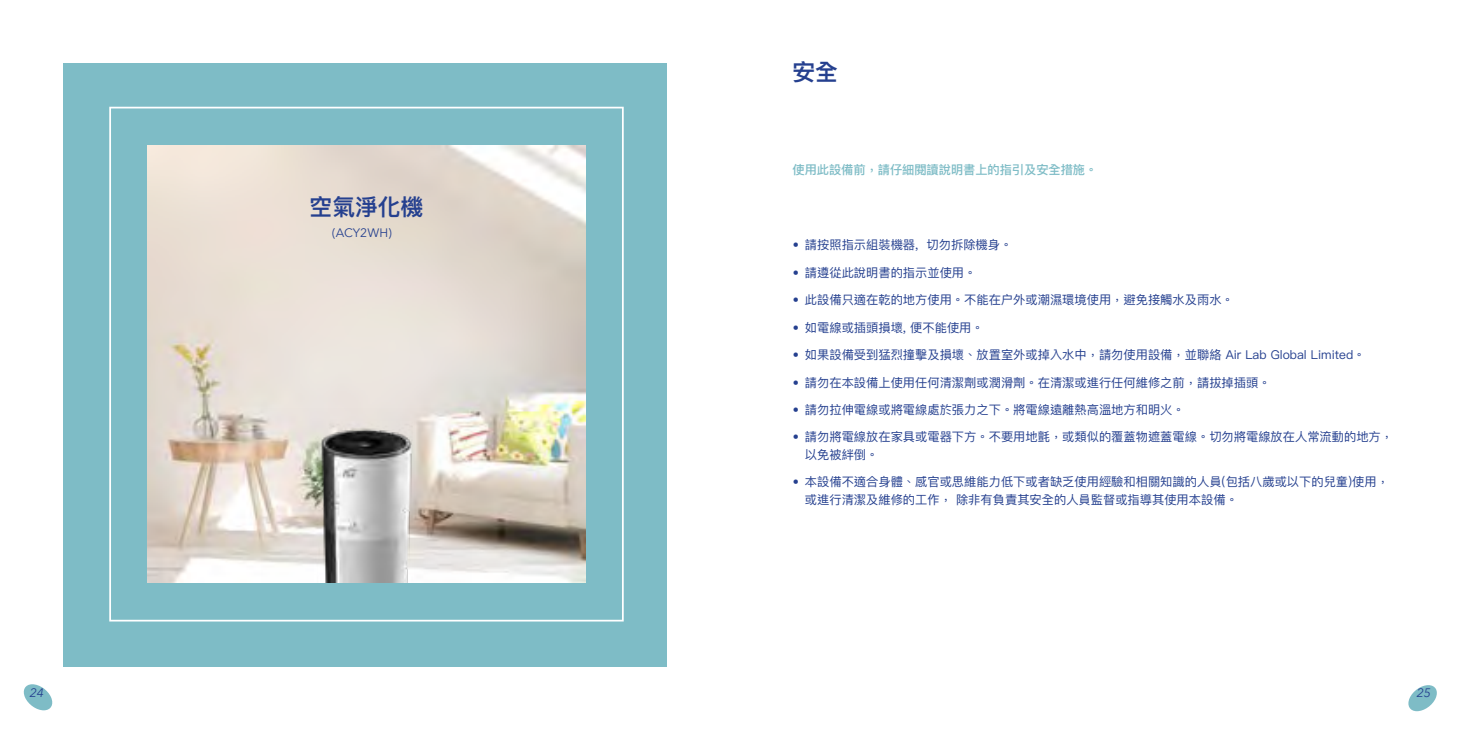
<style>
.page{position:relative;width:1459px;height:730px;background:#fff}
.page>*{position:absolute;margin:0;border:0;box-sizing:border-box;transform-origin:0 0}
.t1{font:600 22.75px "Ping Fang HK";color:#25408f}
.t2{font:12.25px/17.5px "Ping Fang HK";color:#25408f}
.t3{font:500 12.25px "Ping Fang HK";letter-spacing:-.005em;color:#7ebcc6}
.t4{font:12.25px "Avenir Next";color:#25408f}
.t5{font:italic 12.25px "Avenir Next";color:#25408f}
.s1{font-family:"Avenir Next"}
</style>
<div class="page">
<div style="left:63px;top:63px;width:603px;height:603px;background:#7ebcc6"></div>
<img style="left:147px;top:145px;width:438px;height:437px">
<img style="left:261px;top:408px;width:210px;height:174px">
<div style="left:109px;top:107px;width:514px;height:514px;border:2px solid #fff"></div>
<svg style="left:23px;top:684px;width:30px;height:26px"></svg>
<svg style="left:1408px;top:685px;width:29px;height:25px"></svg>
<p class="t5" style="left:30px;top:681px;width:16px">24</p>
<h1 class="t1" style="left:309px;top:192px;width:115px">空氣淨化機</h1>
<p class="t4" style="left:332px;top:222px;width:61px">(ACY2WH)</p>
<h1 class="t1" style="left:792px;top:57px;width:47px">安全</h1>
<p class="t3" style="left:792px;top:162px;width:306px">使用此設備前，請仔細閱讀說明書上的指引及安全措施。</p>
<p class="t2" style="left:792px;top:236px;width:221px"><span class="s1">•</span> 請按照指示組裝機器, 切勿拆除機身。</p>
<p class="t2" style="left:792px;top:263px;width:185px"><span class="s1">•</span> 請遵從此說明書的指示並使用。</p>
<p class="t2" style="left:792px;top:291px;width:442px"><span class="s1">•</span> 此設備只適在乾的地方使用。不能在户外或潮濕環境使用，避免接觸水及雨水。</p>
<p class="t2" style="left:792px;top:318px;width:193px"><span class="s1">•</span> 如電線或插頭損壞, 便不能使用。</p>
<p class="t2" style="left:792px;top:345px;width:574px"><span class="s1">•</span> 如果設備受到猛烈撞擊及損壞、放置室外或掉入水中，請勿使用設備，並聯絡 Air Lab Global Limited。</p>
<p class="t2" style="left:792px;top:373px;width:479px"><span class="s1">•</span> 請勿在本設備上使用任何清潔劑或潤滑劑。在清潔或進行任何維修之前，請拔掉插頭。</p>
<p class="t2" style="left:792px;top:400px;width:393px"><span class="s1">•</span> 請勿拉伸電線或將電線處於張力之下。將電線遠離熱高溫地方和明火。</p>
<p class="t2" style="left:805px;top:428px;width:589px;text-indent:-12px"><span class="s1">•</span> 請勿將電線放在家具或電器下方。不要用地氈，或類似的覆蓋物遮蓋電線。切勿將電線放在人常流動的地方，以免被絆倒。</p>
<p class="t2" style="left:805px;top:473px;width:585px;text-indent:-12px"><span class="s1">•</span> 本設備不適合身體、感官或思維能力低下或者缺乏使用經驗和相關知識的人員(包括八歲或以下的兒童)使用，或進行清潔及維修的工作， 除非有負責其安全的人員監督或指導其使用本設備。</p>
<p class="t5" style="left:1416px;top:682px;width:16px">25</p>
</div>
